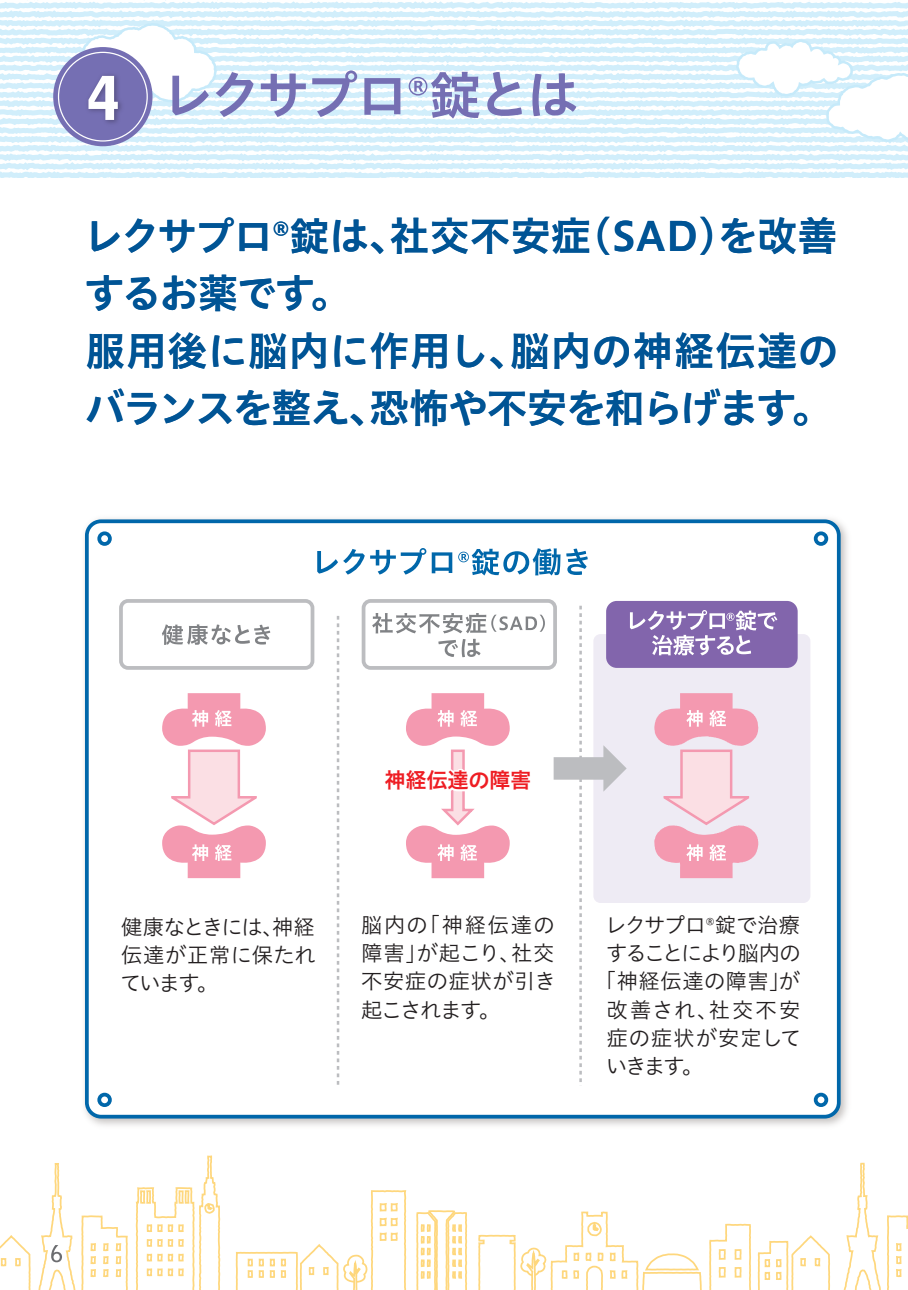
<style>
.page{position:relative;width:908px;height:1290px;background:#fff}
.page>*{position:absolute;margin:0;border:0;box-sizing:border-box;transform-origin:0 0}
.t1{font:40px/57.5px "Hiragino UD Sans Std W6";letter-spacing:-.015em;color:#005495}
.t2{font:21.25px/28.2px "Hiragino UD Sans Std W3";letter-spacing:.01em;color:#231f20;text-align:justify}
.t3{font:21.25px "Hiragino UD Sans Std W3";letter-spacing:-.02em;color:#231f20}
.t4{font:21.25px "Hiragino UD Sans Std W3";letter-spacing:-.105em;color:#231f20}
.t5{font:21.25px "Hiragino UD Sans Std W3";letter-spacing:.1em;color:#231f20}
.t6{font:21.25px "Hiragino UD Sans Std W3";letter-spacing:.045em;color:#231f20}
.t7{font:21.25px "Hiragino UD Sans Std W6";letter-spacing:-.01em;color:#ee1d23}
</style>
<div class="page">
<svg style="left:843px;top:1162px;width:64px;height:128px"></svg>
<svg style="left:235px;top:1190px;width:172px;height:100px"></svg>
<svg style="left:135px;top:1155px;width:86px;height:135px"></svg>
<svg style="left:416px;top:1210px;width:52px;height:80px"></svg>
<svg style="left:478px;top:1211px;width:352px;height:79px"></svg>
<img style="left:84px;top:518px;width:764px;height:608px">
<div style="left:87px;top:521px;width:751px;height:595px;background:#fff;border-radius:14px"></div>
<div style="left:85px;top:519px;width:755px;height:599px;border:4px solid #0067aa;border-radius:14px"></div>
<div style="left:813px;top:531px;width:14px;height:15px;border:4px solid #0067aa;border-radius:50%"></div>
<div style="left:813px;top:1093px;width:14px;height:14px;border:4px solid #0067aa;border-radius:50%"></div>
<div style="left:97px;top:531px;width:15px;height:15px;border:4px solid #0067aa;border-radius:50%"></div>
<div style="left:97px;top:1093px;width:15px;height:14px;border:4px solid #0067aa;border-radius:50%"></div>
<svg style="left:0;top:1163px;width:128px;height:127px"></svg>
<svg style="left:317px;top:549px;width:47px;height:26px"></svg>
<svg style="left:370px;top:548px;width:82px;height:27px"></svg>
<svg style="left:458px;top:548px;width:102px;height:27px"></svg>
<svg style="left:566px;top:549px;width:21px;height:26px"></svg>
<svg style="left:0;top:0;width:907px;height:177px"></svg>
<div style="left:593px;top:634px;width:217px;height:269px;background:#eeebf4;border-radius:7px"></div>
<div style="left:553px;top:757px;width:53px;height:23px;background:#bcbdc0"></div>
<svg style="left:603px;top:745px;width:23px;height:47px"></svg>
<div style="left:119px;top:599px;width:195px;height:71px;border:4px solid #bcbdc0;border-radius:7px"></div>
<div style="left:361px;top:599px;width:195px;height:71px;border:4px solid #bcbdc0;border-radius:7px"></div>
<div style="left:606px;top:601px;width:191px;height:67px;background:#8265ac;border-radius:11px"></div>
<svg style="left:336px;top:616px;width:3px;height:469px"></svg>
<svg style="left:579px;top:606px;width:2px;height:476px"></svg>
<svg style="left:630px;top:610px;width:147px;height:45px"></svg>
<svg style="left:162px;top:624px;width:108px;height:21px"></svg>
<svg style="left:162px;top:693px;width:104px;height:185px"></svg>
<svg style="left:654px;top:693px;width:104px;height:185px"></svg>
<svg style="left:372px;top:613px;width:172px;height:20px"></svg>
<svg style="left:438px;top:639px;width:42px;height:18px"></svg>
<svg style="left:406px;top:693px;width:104px;height:185px"></svg>
<h1 class="t1" style="left:83px;top:205px;width:755px">レクサプロ<sup>®</sup>錠は、社交不安症（SAD）を改善するお薬です。<br>服用後に脳内に作用し、脳内の神経伝達のバランスを整え、恐怖や不安を和らげます。</h1>
<p class="t7" style="left:384px;top:764px;width:148px">神経伝達の障害</p>
<p class="t2" style="left:120px;top:911px;width:197px">健康なときには、神経伝達が正常に保たれています。</p>
<p class="t2" style="left:361px;top:909px;width:196px">脳内の「神経伝達の障害」が起こり、社交不安症の症状が引き起こされます。</p>
<p class="t3" style="left:605px;top:908px;width:196px">レクサプロ<sup>®</sup>錠で治療</p>
<p class="t4" style="left:605px;top:937px;width:196px">することにより脳内の</p>
<p class="t2" style="left:594px;top:966px;width:207px">「神経伝達の障害」が</p>
<p class="t5" style="left:606px;top:993px;width:195px">改善され、社交不安</p>
<p class="t6" style="left:606px;top:1022px;width:196px">症の症状が安定して</p>
<p class="t2" style="left:605px;top:1051px;width:99px">いきます。</p>
</div>
